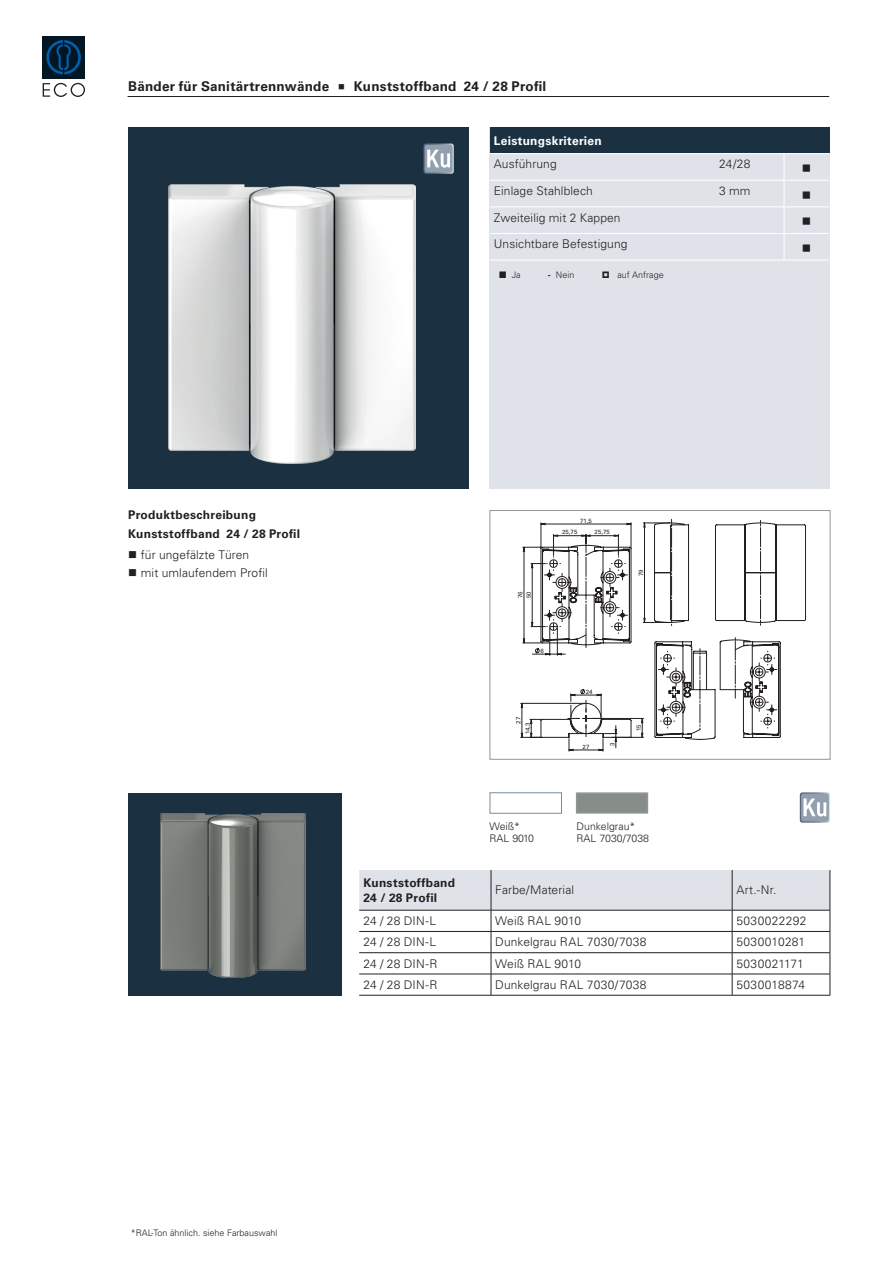
<style>
.page{position:relative;width:893px;height:1263px;background:#fff}
.page>*{position:absolute;margin:0;border:0;box-sizing:border-box;transform-origin:0 0}
.t1{font:18px "ECO Font";color:#231f20}
.t2{font:700 13.5px "Univers LT Pro 65";letter-spacing:.015em;color:#231f20}
.t3{font:300 12px/18px "Univers LT Pro 45";letter-spacing:.01em;color:#231f20}
.t4{font:700 12px/19.2px "Univers LT Pro 65";letter-spacing:.025em;color:#231f20}
.t5{font:700 12px "Univers LT Pro 65";letter-spacing:.025em;color:#fff}
.t6{font:300 12px "Univers LT Pro 45";letter-spacing:.03em;color:#231f20}
.t7{font:300 12px "Univers LT Pro 45";letter-spacing:.035em;color:#231f20}
.t8{font:300 10.5px/12.6px "Univers LT Pro 45";color:#231f20}
.t9{font:300 9px "Univers LT Pro 45";color:#231f20}
.t10{font:6px "Univers LT Pro 55 Roman";color:#231f20}
.s1{font-family:"Univers LT Pro 65";font-weight:700}
</style>
<div class="page">
<hr style="left:128px;top:96px;width:701px;height:1px;background:#231f20">
<div style="left:43px;top:36px;width:42px;height:42px;background:#031722"></div>
<svg style="left:46px;top:40px;width:35px;height:34px"></svg>
<svg style="left:43px;top:83px;width:42px;height:14px"></svg>
<div style="left:128px;top:128px;width:340px;height:361px;background:#1b3041"></div>
<svg style="left:423px;top:144px;width:31px;height:30px"></svg>
<img style="left:168px;top:185px;width:247px;height:278px">
<svg style="left:359px;top:870px;width:472px;height:125px"></svg>
<hr style="left:359px;top:995px;width:132px;height:1px;background:#231f20">
<hr style="left:491px;top:995px;width:241px;height:1px;background:#231f20">
<hr style="left:732px;top:910px;width:98px;height:1px;background:#231f20">
<hr style="left:732px;top:931px;width:98px;height:1px;background:#231f20">
<hr style="left:732px;top:952px;width:98px;height:1px;background:#231f20">
<hr style="left:732px;top:974px;width:98px;height:1px;background:#231f20">
<hr style="left:732px;top:995px;width:98px;height:1px;background:#231f20">
<svg style="left:800px;top:792px;width:30px;height:31px"></svg>
<div style="left:490px;top:792px;width:72px;height:22px;background:#fff;border:1px solid #7b8b9b"></div>
<div style="left:576px;top:792px;width:72px;height:22px;background:#878e88;border:1px solid #939598"></div>
<svg style="left:521px;top:689px;width:122px;height:62px"></svg>
<svg style="left:523px;top:523px;width:109px;height:132px"></svg>
<svg style="left:643px;top:519px;width:163px;height:106px"></svg>
<svg style="left:654px;top:637px;width:127px;height:103px"></svg>
<div style="left:490px;top:128px;width:340px;height:361px;background:#dfe3e9"></div>
<div style="left:490px;top:128px;width:339px;height:25px;background:#1b3041"></div>
<hr style="left:490px;top:153px;width:225px;height:1px;background:#fff">
<hr style="left:715px;top:153px;width:69px;height:1px;background:#fff">
<hr style="left:784px;top:153px;width:45px;height:1px;background:#fff">
<hr style="left:490px;top:180px;width:225px;height:1px;background:#fff">
<hr style="left:715px;top:180px;width:69px;height:1px;background:#fff">
<hr style="left:784px;top:180px;width:45px;height:1px;background:#fff">
<hr style="left:490px;top:206px;width:225px;height:1px;background:#fff">
<hr style="left:715px;top:206px;width:69px;height:1px;background:#fff">
<hr style="left:784px;top:206px;width:45px;height:1px;background:#fff">
<hr style="left:490px;top:233px;width:225px;height:1px;background:#fff">
<hr style="left:715px;top:233px;width:69px;height:1px;background:#fff">
<hr style="left:784px;top:233px;width:45px;height:1px;background:#fff">
<svg style="left:784px;top:154px;width:1px;height:106px"></svg>
<hr style="left:490px;top:260px;width:225px;height:1px;background:#fff">
<hr style="left:715px;top:260px;width:69px;height:1px;background:#fff">
<hr style="left:784px;top:260px;width:45px;height:1px;background:#fff">
<div style="left:128px;top:793px;width:213px;height:202px;background:#1b3041"></div>
<img style="left:160px;top:813px;width:146px;height:164px">
<p class="t2" style="left:128px;top:78px;width:420px">Bänder für Sanitärtrennwände ■ Kunststoffband 24 / 28 Profil</p>
<p class="t5" style="left:494px;top:133px;width:109px">Leistungskriterien</p>
<p class="t3" style="left:494px;top:155px;width:64px">Ausführung</p>
<p class="t3" style="left:719px;top:155px;width:33px">24/28</p>
<h1 class="t1" style="left:797px;top:159px;width:19px">Ja</h1>
<p class="t3" style="left:494px;top:182px;width:101px">Einlage Stahlblech</p>
<p class="t3" style="left:719px;top:182px;width:33px">3 mm</p>
<h1 class="t1" style="left:797px;top:186px;width:19px">Ja</h1>
<p class="t3" style="left:494px;top:208px;width:128px">Zweiteilig mit 2 Kappen</p>
<h1 class="t1" style="left:797px;top:212px;width:19px">Ja</h1>
<p class="t3" style="left:494px;top:235px;width:135px">Unsichtbare Befestigung</p>
<h1 class="t1" style="left:797px;top:239px;width:19px">Ja</h1>
<p class="t9" style="left:512px;top:269px;width:10px">Ja</p>
<p class="t9" style="left:548px;top:269px;width:28px"><span class="s1">-</span> Nein</p>
<p class="t9" style="left:617px;top:269px;width:48px">auf Anfrage</p>
<p class="t4" style="left:128px;top:505px;width:173px">Produktbeschreibung<br>Kunststoffband 24 / 28 Profil</p>
<p class="t3" style="left:141px;top:546px;width:128px">für ungefälzte Türen mit umlaufendem Profil</p>
<p class="t10" style="left:580px;top:517px;width:13px">71,5</p>
<p class="t10" style="left:562px;top:529px;width:17px">25,75</p>
<p class="t10" style="left:595px;top:529px;width:17px">25,75</p>
<p class="t10" style="left:517px;top:598px;width:8px;rotate:-90deg">76</p>
<p class="t10" style="left:525px;top:598px;width:8px;rotate:-90deg">50</p>
<p class="t10" style="left:540px;top:647px;width:5px">6</p>
<p class="t10" style="left:515px;top:724px;width:8px;rotate:-90deg">27</p>
<p class="t10" style="left:524px;top:734px;width:13px;rotate:-90deg">14,3</p>
<p class="t10" style="left:586px;top:688px;width:8px">24</p>
<p class="t10" style="left:583px;top:743px;width:8px">27</p>
<p class="t10" style="left:609px;top:746px;width:5px;rotate:-90deg">3</p>
<p class="t10" style="left:637px;top:576px;width:8px;rotate:-90deg">79</p>
<p class="t10" style="left:635px;top:731px;width:8px;rotate:-90deg">15</p>
<p class="t8" style="left:490px;top:820px;width:46px">Weiß*<br>RAL 9010</p>
<p class="t8" style="left:577px;top:820px;width:74px">Dunkelgrau*<br>RAL 7030/7038</p>
<p class="t4" style="left:363px;top:876px;width:93px;line-height:14.4px">Kunststoffband<br>24 / 28 Profil</p>
<p class="t3" style="left:495px;top:881px;width:80px">Farbe/Material</p>
<p class="t3" style="left:736px;top:881px;width:42px">Art.-Nr.</p>
<p class="t3" style="left:363px;top:912px;width:74px">24 / 28 DIN-L</p>
<p class="t3" style="left:495px;top:912px;width:88px">Weiß RAL 9010</p>
<p class="t6" style="left:736px;top:914px;width:72px">5030022292</p>
<p class="t3" style="left:363px;top:933px;width:74px">24 / 28 DIN-L</p>
<p class="t3" style="left:495px;top:933px;width:153px">Dunkelgrau RAL 7030/7038</p>
<p class="t3" style="left:736px;top:933px;width:70px">5030010281</p>
<p class="t3" style="left:363px;top:954px;width:75px">24 / 28 DIN-R</p>
<p class="t3" style="left:495px;top:954px;width:88px">Weiß RAL 9010</p>
<p class="t3" style="left:736px;top:954px;width:69px">5030021171</p>
<p class="t3" style="left:363px;top:976px;width:75px">24 / 28 DIN-R</p>
<p class="t3" style="left:495px;top:976px;width:153px">Dunkelgrau RAL 7030/7038</p>
<p class="t7" style="left:736px;top:978px;width:70px">5030018874</p>
<p class="t9" style="left:131px;top:1228px;width:148px">*RAL-Ton ähnlich. siehe Farbauswahl</p>
</div>
